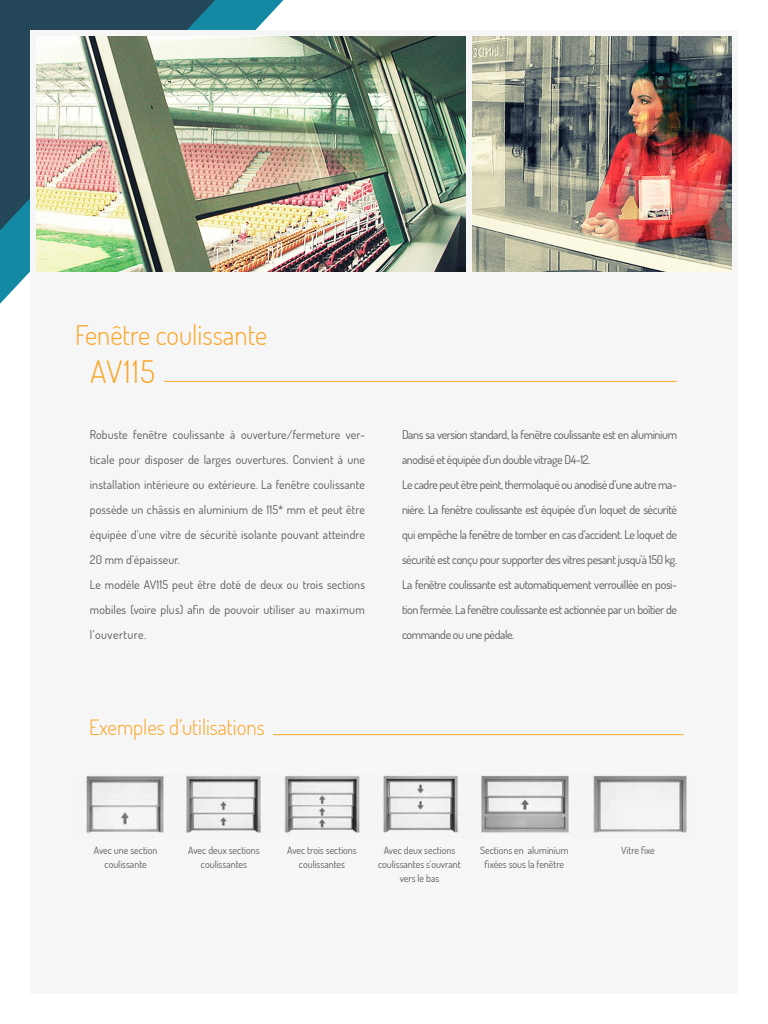
<style>
.page{position:relative;width:768px;height:1024px;background:#fff}
.page>*{position:absolute;margin:0;border:0;box-sizing:border-box;transform-origin:0 0}
.t1{font:300 31px "Dosis";letter-spacing:.045em;color:#f7a627}
.t2{font:300 27px "Dosis";color:#f7a627}
.t3{font:300 21px "Dosis";color:#f7a627}
.t4{font:12px/25px "Dosis";letter-spacing:-.03em;color:#575756}
.t5{font:12px/25px "Dosis";letter-spacing:.01em;color:#575756}
.t6{font:10px/14px "Dosis";color:#575756;text-align:center}
</style>
<div class="page">
<svg style="left:0;top:0;width:283px;height:304px;fill:#1389a3"></svg>
<svg style="left:0;top:0;width:215px;height:230px;fill:#234658"></svg>
<div style="left:30px;top:30px;width:708px;height:964px;background:#f7f6f7"></div>
<hr style="left:164px;top:381px;width:513px;height:1px;background:#f7a627">
<img style="left:36px;top:36px;width:430px;height:236px">
<img style="left:472px;top:36px;width:260px;height:236px">
<img style="left:86px;top:774px;width:601px;height:60px">
<hr style="left:273px;top:734px;width:411px;height:1px;background:#f7a627">
<h2 class="t2" style="left:75px;top:317px;width:194px">Fenêtre coulissante</h2>
<h1 class="t1" style="left:90px;top:351px;width:66px">AV115</h1>
<p class="t5" style="left:90px;top:422px;width:277px">Robuste fenêtre coulissante à ouverture/fermeture ver&shy;ticale pour disposer de larges ouvertures. Convient à une installation intérieure ou extérieure. La fenêtre coulissante possède un châssis en aluminium de 115* mm et peut être équipée d’une vitre de sécurité isolante pouvant atteindre 20 mm d’épaisseur.<br>Le modèle AV115 peut être doté de deux ou trois sections mobiles (voire plus) afin de pouvoir utiliser au maximum l’ouverture.</p>
<h3 class="t3" style="left:89px;top:714px;width:177px">Exemples d’utilisations</h3>
<p class="t4" style="left:402px;top:422px;width:277px">Dans sa version standard, la fenêtre coulissante est en aluminium anodisé et équipée d’un double vitrage D4-12.<br>Le cadre peut être peint, thermolaqué ou anodisé d’une autre ma&shy;nière. La fenêtre coulissante est équipée d’un loquet de sécurité qui empêche la fenêtre de tomber en cas d’accident. Le loquet de sécurité est conçu pour supporter des vitres pesant jusqu’à 150 kg.<br>La fenêtre coulissante est automatiquement verrouillée en posi&shy;tion fermée. La fenêtre coulissante est actionnée par un boîtier de commande ou une pédale.</p>
<p class="t6" style="left:94px;top:843px;width:65px">Avec une section coulissante</p>
<p class="t6" style="left:188px;top:843px;width:73px">Avec deux sections coulissantes</p>
<p class="t6" style="left:287px;top:843px;width:71px">Avec trois sections coulissantes</p>
<p class="t6" style="left:378px;top:843px;width:84px">Avec deux sections coulissantes s’ouvrant vers le bas</p>
<p class="t6" style="left:480px;top:843px;width:90px">Sections en aluminium fixées sous la fenêtre</p>
<p class="t6" style="left:621px;top:843px;width:35px">Vitre fixe</p>
</div>
